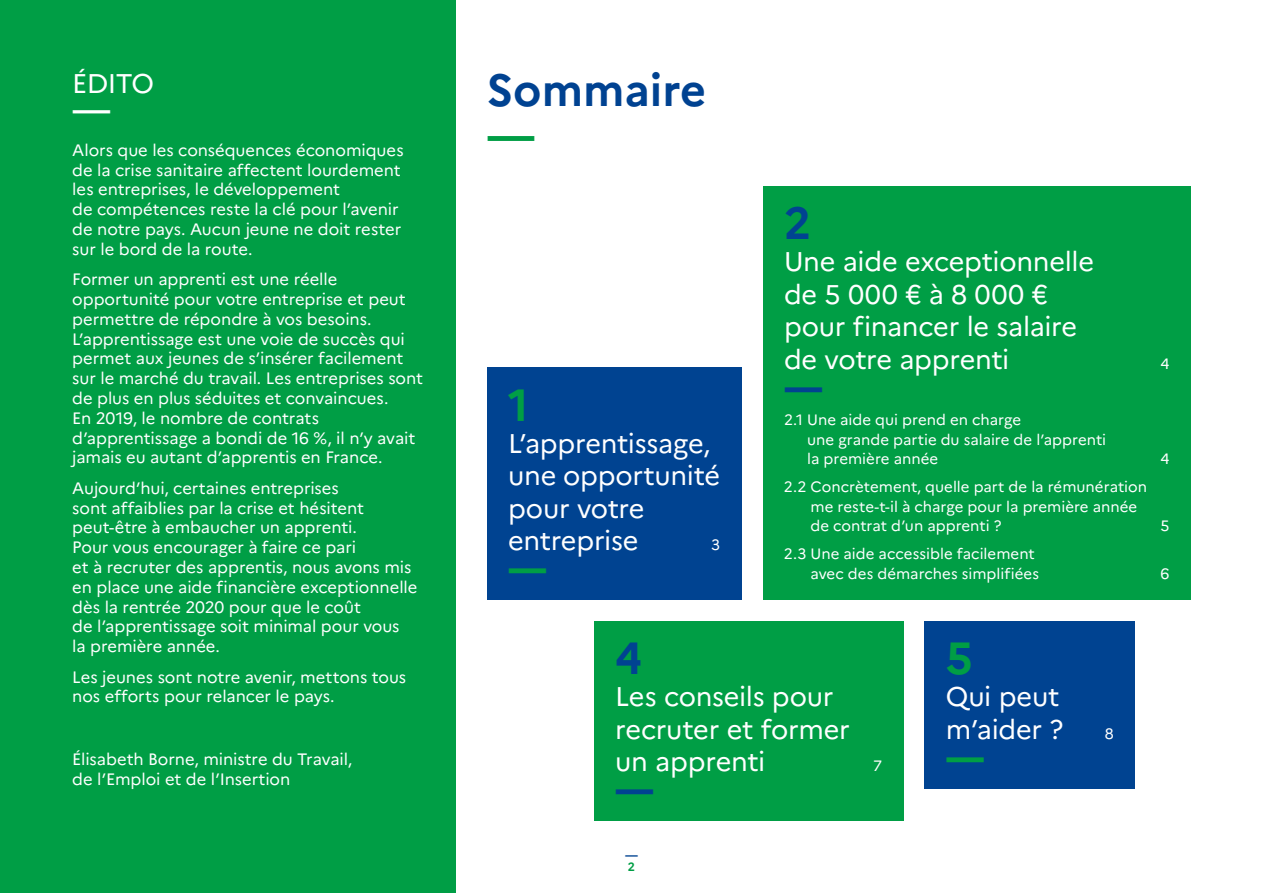
<style>
.page{position:relative;width:1263px;height:893px;background:#fff}
.page>*{position:absolute;margin:0;border:0;box-sizing:border-box;transform-origin:0 0}
.t1{font:700 45px "Marianne";color:#004291}
.t2{font:700 45px "Marianne";color:#009e45}
.t3{font:700 45px "Marianne";color:#004391}
.t4{font:800 36px "Marianne";color:#009e45}
.t5{font:800 36px "Marianne";color:#004391}
.t6{font:500 36px "Marianne";color:#fff}
.t7{font:27px/32.4px "Marianne";letter-spacing:-.01em;color:#fff}
.t8{font:16.5px/19.8px "Marianne";letter-spacing:-.005em;color:#fff}
.t9{font:15px/19.5px "Marianne";color:#fff}
.t10{font:700 12px "Marianne";color:#004391}
.t11{font:700 12px "Marianne";color:#009e45}
</style>
<div class="page">
<div style="left:487px;top:368px;width:254px;height:232px;background:#004391"></div>
<div style="left:763px;top:186px;width:428px;height:414px;background:#009e45"></div>
<div style="left:925px;top:621px;width:210px;height:167px;background:#004391"></div>
<div style="left:594px;top:621px;width:309px;height:200px;background:#009e45"></div>
<div style="left:0;top:0;width:455px;height:893px;background:#009e45"></div>
<h3 class="t7" style="left:72px;top:67px;width:83px">ÉDITO</h3>
<h2 class="t6" style="left:72px;top:86px;width:40px">—</h2>
<p class="t8" style="left:72px;top:140px;width:333px">Alors que les conséquences économiques de la crise sanitaire affectent lourdement les entreprises, le développement<br>de compétences reste la clé pour l’avenir de notre pays. Aucun jeune ne doit rester sur le bord de la route.</p>
<p class="t8" style="left:72px;top:269px;width:352px">Former un apprenti est une réelle opportunité pour votre entreprise et peut permettre de répondre à vos besoins.<br>L’apprentissage est une voie de succès qui permet aux jeunes de s’insérer facilement sur le marché du travail. Les entreprises sont de plus en plus séduites et convaincues.<br>En 2019, le nombre de contrats d’apprentissage a bondi de 16 %, il n’y avait jamais eu autant d’apprentis en France.</p>
<p class="t8" style="left:72px;top:478px;width:347px">Aujourd’hui, certaines entreprises<br>sont affaiblies par la crise et hésitent peut-être à embaucher un apprenti.<br>Pour vous encourager à faire ce pari<br>et à recruter des apprentis, nous avons mis en place une aide financière exceptionnelle dès la rentrée 2020 pour que le coût<br>de l’apprentissage soit minimal pour vous<br>la première année.</p>
<p class="t8" style="left:72px;top:667px;width:335px">Les jeunes sont notre avenir, mettons tous nos efforts pour relancer le pays.</p>
<p class="t8" style="left:72px;top:749px;width:281px">Élisabeth Borne, ministre du Travail, de l’Emploi et de l’Insertion</p>
<h1 class="t1" style="left:487px;top:63px;width:221px">Sommaire</h1>
<h1 class="t2" style="left:487px;top:106px;width:50px">—</h1>
<h1 class="t2" style="left:508px;top:377px;width:22px">1</h1>
<h3 class="t7" style="left:508px;top:427px;width:213px">L’apprentissage, une opportunité pour votre entreprise</h3>
<p class="t9" style="left:711px;top:535px;width:10px">3</p>
<h2 class="t4" style="left:508px;top:545px;width:40px">—</h2>
<h1 class="t3" style="left:784px;top:195px;width:28px">2</h1>
<h3 class="t7" style="left:784px;top:245px;width:312px">Une aide exceptionnelle de 5 000 € à 8 000 € pour financer le salaire de votre apprenti</h3>
<h2 class="t5" style="left:784px;top:364px;width:40px">—</h2>
<p class="t9" style="left:807px;top:410px;width:300px;text-indent:-23px">2.1 Une aide qui prend en charge<br>une grande partie du salaire de l’apprenti la première année</p>
<p class="t9" style="left:810px;top:477px;width:338px;text-indent:-26px">2.2 Concrètement, quelle part de la rémunération me reste-t-il à charge pour la première année de contrat d’un apprenti ?</p>
<p class="t9" style="left:784px;top:544px;width:257px;text-align:right">2.3 Une aide accessible facilement avec des démarches simplifiées</p>
<p class="t9" style="left:1160px;top:353px;width:10px">4</p>
<p class="t9" style="left:1160px;top:449px;width:10px">4</p>
<p class="t9" style="left:1160px;top:516px;width:10px">5</p>
<p class="t9" style="left:1160px;top:563px;width:10px">6</p>
<h1 class="t3" style="left:615px;top:630px;width:28px">4</h1>
<h3 class="t7" style="left:615px;top:680px;width:236px">Les conseils pour recruter et former un apprenti</h3>
<h2 class="t5" style="left:615px;top:766px;width:40px">—</h2>
<p class="t9" style="left:873px;top:756px;width:10px">7</p>
<h1 class="t2" style="left:946px;top:630px;width:28px">5</h1>
<h3 class="t7" style="left:946px;top:680px;width:119px">Qui peut m’aider ?</h3>
<h2 class="t4" style="left:946px;top:734px;width:40px">—</h2>
<p class="t9" style="left:1105px;top:724px;width:10px">8</p>
<p class="t10" style="left:625px;top:848px;width:14px">—</p>
<p class="t11" style="left:628px;top:860px;width:9px">2</p>
</div>
